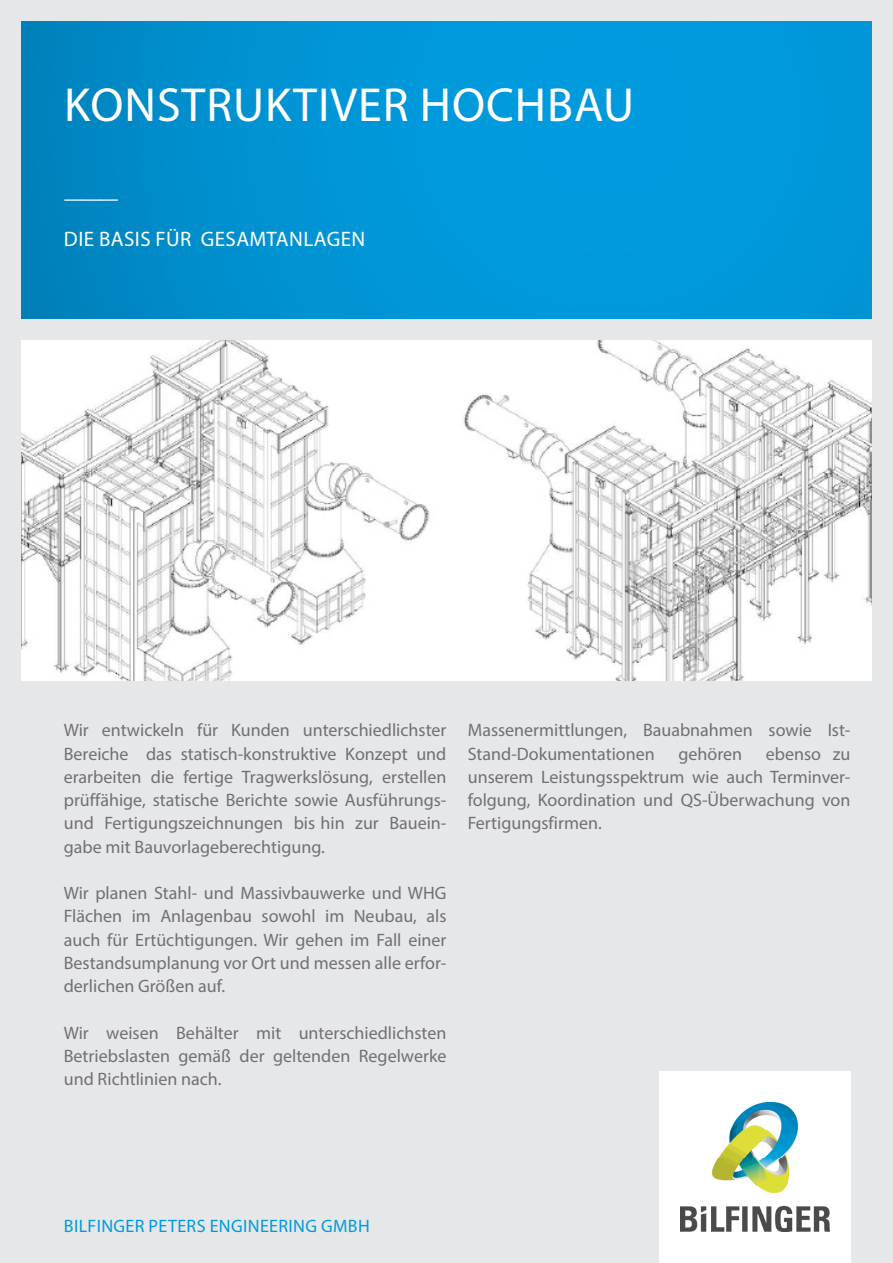
<style>
.page{position:relative;width:893px;height:1263px;background:#e6e7e9}
.page>*{position:absolute;margin:0;border:0;box-sizing:border-box;transform-origin:0 0}
.PB_Headline_28{font:48px "Myriad Pro";letter-spacing:.02em;color:#fff}
.PB_Subline{font:21px "Myriad Pro";letter-spacing:.02em;color:#fff}
.PB_Einleitung{font:18px/23.2px "Myriad Pro";color:#717074;text-align:justify}
.PB_Operative_Einheit{font:18px "Myriad Pro";letter-spacing:.02em;color:#009bde}
</style>
<div class="page">
<div style="left:21px;top:21px;width:851px;height:298px;background:linear-gradient(to right,#0089c7,#009ee3)"></div>
<img style="left:21px;top:340px;width:851px;height:340px">
<div style="left:659px;top:1071px;width:191px;height:192px;background:#fff"></div>
<img style="left:680px;top:1103px;width:149px;height:129px">
<p class="PB_Headline_28" style="left:64px;top:75px;width:571px">KONSTRUKTIVER HOCHBAU</p>
<p class="PB_Subline" style="left:64px;top:187px;width:56px">––––––</p>
<p class="PB_Subline" style="left:64px;top:226px;width:303px">DIE BASIS FÜR GESAMTANLAGEN</p>
<p class="PB_Einleitung" style="left:64px;top:718px;width:384px">Wir entwickeln für Kunden unterschiedlichster Bereiche das statisch-konstruktive Konzept und erarbeiten die fertige Tragwerkslösung, erstellen prüffähige, statische Berichte sowie Ausführungs&shy;und Fertigungszeichnungen bis hin zur Bauein&shy;gabe mit Bauvorlageberechtigung.</p>
<p class="PB_Einleitung" style="left:64px;top:881px;width:384px">Wir planen Stahl- und Massivbauwerke und WHG Flächen im Anlagenbau sowohl im Neubau, als auch für Ertüchtigungen. Wir gehen im Fall einer Bestandsumplanung vor Ort und messen alle erfor&shy;derlichen Größen auf.</p>
<p class="PB_Einleitung" style="left:64px;top:1021px;width:384px">Wir weisen Behälter mit unterschiedlichsten Betriebslasten gemäß der geltenden Regelwerke und Richtlinien nach.</p>
<p class="PB_Einleitung" style="left:468px;top:718px;width:384px">Massenermittlungen, Bauabnahmen sowie Ist-<br>Stand-Dokumentationen</p>
<p class="PB_Einleitung" style="left:468px;top:742px;width:384px;text-indent:298px">ebenso zu unserem Leistungsspektrum wie auch Terminver&shy;folgung, Koordination und QS-Überwachung von Fertigungsfirmen.</p>
<p class="PB_Einleitung" style="left:678px;top:742px;width:65px">gehören</p>
<p class="PB_Operative_Einheit" style="left:64px;top:1215px;width:307px">BILFINGER PETERS ENGINEERING GMBH</p>
</div>
